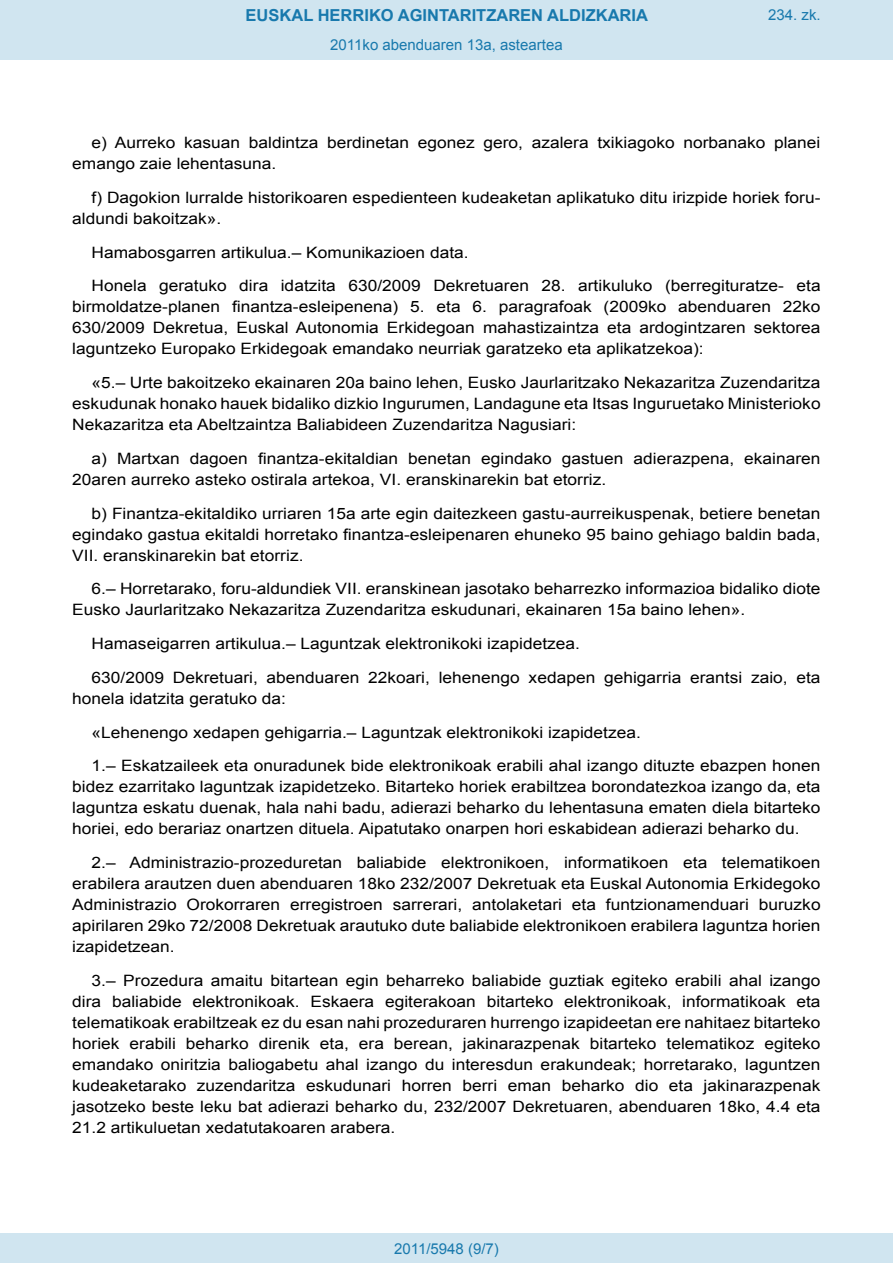
<style>
.page{position:relative;width:893px;height:1263px;background:#fff}
.page>*{position:absolute;margin:0;border:0;box-sizing:border-box;transform-origin:0 0}
.t1{font:700 16.5px "Arial";color:#1879ad}
.BOPVDetalle{font:15.6px/21px "Arial";color:#000;text-align:justify;scale:1.11 1}
.Paginacion_Centro{font:15px "Arial";color:#1879ad}
</style>
<div class="page">
<div style="left:0;top:0;width:893px;height:60px;background:#d0e5f0"></div>
<div style="left:0;top:1233px;width:893px;height:30px;background:#d0e5f0"></div>
<p class="t1" style="left:246px;top:4px;width:404px">EUSKAL HERRIKO AGINTARITZAREN ALDIZKARIA</p>
<p class="Paginacion_Centro" style="left:330px;top:35px;width:234px">2011ko abenduaren 13a, asteartea</p>
<p class="Paginacion_Centro" style="left:768px;top:5px;width:54px">234. zk.</p>
<p class="BOPVDetalle" style="left:72px;top:132px;width:675px;text-indent:19px">e) Aurreko kasuan baldintza berdinetan egonez gero, azalera txikiagoko norbanako planei emango zaie lehentasuna.</p>
<p class="BOPVDetalle" style="left:72px;top:187px;width:676px;text-indent:19px">f) Dagokion lurralde historikoaren espedienteen kudeaketan aplikatuko ditu irizpide horiek foru&shy;aldundi bakoitzak».</p>
<p class="BOPVDetalle" style="left:92px;top:242px;width:341px">Hamabosgarren artikulua.– Komunikazioen data.</p>
<p class="BOPVDetalle" style="left:72px;top:276px;width:676px;text-indent:19px">Honela geratuko dira idatzita 630/2009 Dekretuaren 28. artikuluko (berregituratze- eta birmoldatze-planen finantza-esleipenena) 5. eta 6. paragrafoak (2009ko abenduaren 22ko 630/2009 Dekretua, Euskal Autonomia Erkidegoan mahastizaintza eta ardogintzaren sektorea laguntzeko Europako Erkidegoak emandako neurriak garatzeko eta aplikatzekoa):</p>
<p class="BOPVDetalle" style="left:72px;top:372px;width:676px;text-indent:19px">«5.– Urte bakoitzeko ekainaren 20a baino lehen, Eusko Jaurlaritzako Nekazaritza Zuzendaritza eskudunak honako hauek bidaliko dizkio Ingurumen, Landagune eta Itsas Inguruetako Ministerioko Nekazaritza eta Abeltzaintza Baliabideen Zuzendaritza Nagusiari:</p>
<p class="BOPVDetalle" style="left:72px;top:448px;width:676px;text-indent:19px">a) Martxan dagoen finantza-ekitaldian benetan egindako gastuen adierazpena, ekainaren<br>20aren aurreko asteko ostirala artekoa, VI. eranskinarekin bat etorriz.</p>
<p class="BOPVDetalle" style="left:72px;top:503px;width:676px;text-indent:19px">b) Finantza-ekitaldiko urriaren 15a arte egin daitezkeen gastu-aurreikuspenak, betiere benetan egindako gastua ekitaldi horretako finantza-esleipenaren ehuneko 95 baino gehiago baldin bada, VII. eranskinarekin bat etorriz.</p>
<p class="BOPVDetalle" style="left:72px;top:579px;width:676px;text-indent:19px">6.– Horretarako, foru-aldundiek VII. eranskinean jasotako beharrezko informazioa bidaliko diote<br>Eusko Jaurlaritzako Nekazaritza Zuzendaritza eskudunari, ekainaren 15a baino lehen».</p>
<p class="BOPVDetalle" style="left:92px;top:633px;width:441px">Hamaseigarren artikulua.– Laguntzak elektronikoki izapidetzea.</p>
<p class="BOPVDetalle" style="left:72px;top:667px;width:676px;text-indent:19px">630/2009 Dekretuari, abenduaren 22koari, lehenengo xedapen gehigarria erantsi zaio, eta honela idatzita geratuko da:</p>
<p class="BOPVDetalle" style="left:92px;top:722px;width:496px">«Lehenengo xedapen gehigarria.– Laguntzak elektronikoki izapidetzea.</p>
<p class="BOPVDetalle" style="left:72px;top:756px;width:676px;text-indent:19px">1.– Eskatzaileek eta onuradunek bide elektronikoak erabili ahal izango dituzte ebazpen honen bidez ezarritako laguntzak izapidetzeko. Bitarteko horiek erabiltzea borondatezkoa izango da, eta laguntza eskatu duenak, hala nahi badu, adierazi beharko du lehentasuna ematen diela bitarteko horiei, edo berariaz onartzen dituela. Aipatutako onarpen hori eskabidean adierazi beharko du.</p>
<p class="BOPVDetalle" style="left:72px;top:852px;width:676px;text-indent:19px">2.– Administrazio-prozeduretan baliabide elektronikoen, informatikoen eta telematikoen erabilera arautzen duen abenduaren 18ko 232/2007 Dekretuak eta Euskal Autonomia Erkidegoko Administrazio Orokorraren erregistroen sarrerari, antolaketari eta funtzionamenduari buruzko apirilaren 29ko 72/2008 Dekretuak arautuko dute baliabide elektronikoen erabilera laguntza horien izapidetzean.</p>
<p class="BOPVDetalle" style="left:72px;top:970px;width:676px;text-indent:19px">3.– Prozedura amaitu bitartean egin beharreko baliabide guztiak egiteko erabili ahal izango dira baliabide elektronikoak. Eskaera egiterakoan bitarteko elektronikoak, informatikoak eta telematikoak erabiltzeak ez du esan nahi prozeduraren hurrengo izapideetan ere nahitaez bitarteko horiek erabili beharko direnik eta, era berean, jakinarazpenak bitarteko telematikoz egiteko emandako oniritzia baliogabetu ahal izango du interesdun erakundeak; horretarako, laguntzen kudeaketarako zuzendaritza eskudunari horren berri eman beharko dio eta jakinarazpenak jasotzeko beste leku bat adierazi beharko du, 232/2007 Dekretuaren, abenduaren 18ko, 4.4 eta 21.2 artikuluetan xedatutakoaren arabera.</p>
<p class="Paginacion_Centro" style="left:394px;top:1238px;width:106px">2011/5948 (9/7)</p>
</div>
